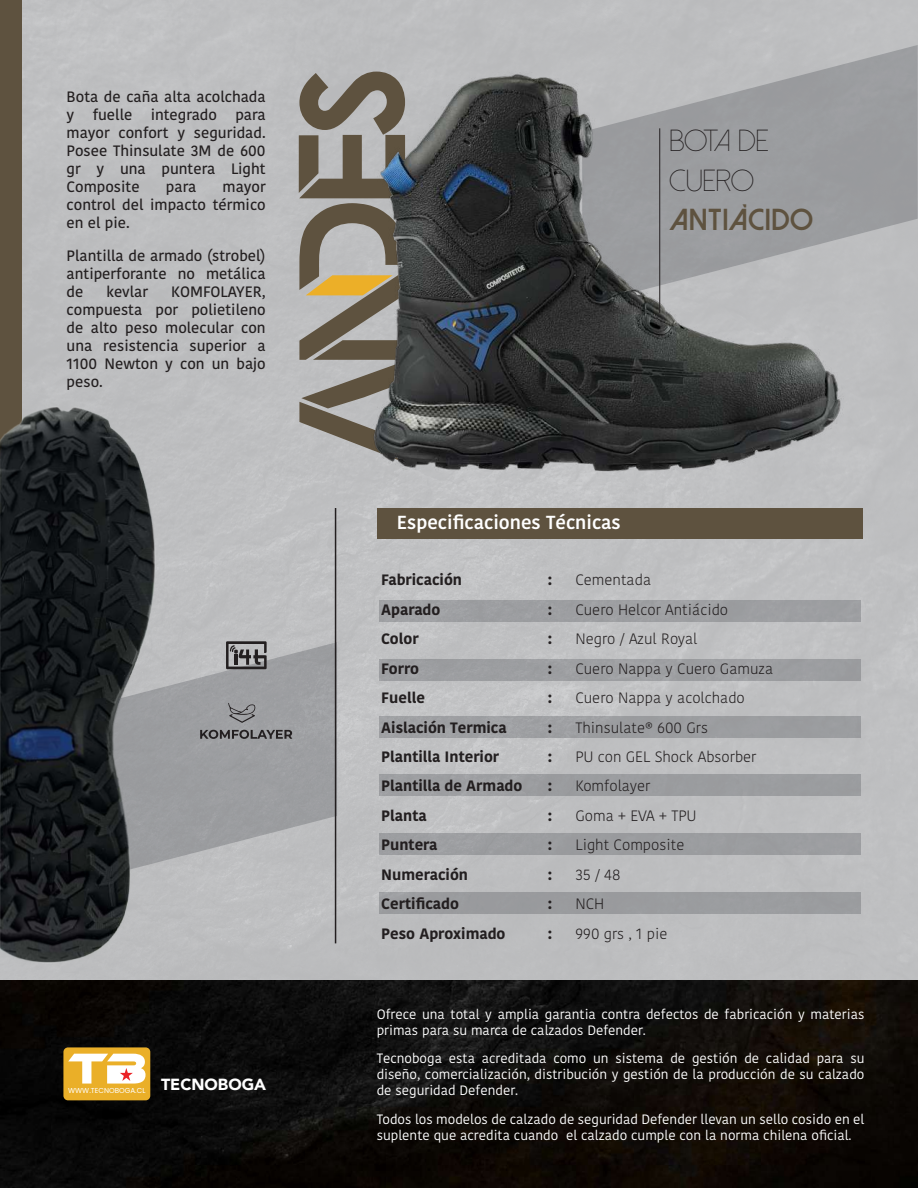
<style>
.page{position:relative;width:918px;height:1188px;background:#fff}
.page>*{position:absolute;margin:0;border:0;box-sizing:border-box;transform-origin:0 0}
.t1{font:300 30.45px/39.5px "Dolce Vita";color:#231f20}
.t2{font:800 30.45px "Dolce Vita";color:#5e523f}
.t3{font:600 18.9px "Kohinoor Bangla";color:#fff}
.t4{font:900 16.05px "Avenir";color:#fff}
.t5{font:500 15px/18px "Kohinoor Bangla";color:#231f20;text-align:justify}
.t6{font:300 15px "Kohinoor Bangla";color:#231f20}
.t7{font:700 15px "Kohinoor Bangla";color:#231f20}
.t8{font:13.5px/16.2px "Kohinoor Bangla";color:#fff}
.t9{font:7.2px "Poppins";color:#fff}
</style>
<div class="page">
<div style="left:0;top:0;width:918px;height:981px;background:#bebfc0"></div>
<div style="left:379px;top:600px;width:482px;height:21px;background:#9e9ea2"></div>
<div style="left:379px;top:659px;width:482px;height:22px;background:#9d9ea1"></div>
<div style="left:379px;top:717px;width:482px;height:21px;background:#9c9ea0"></div>
<div style="left:379px;top:774px;width:482px;height:22px;background:#9b9da0"></div>
<div style="left:379px;top:834px;width:482px;height:21px;background:#9b9da0"></div>
<div style="left:379px;top:893px;width:482px;height:21px;background:#9a9c9e"></div>
<svg style="left:582px;top:45px;width:336px;height:261px;background:#aaabad"></svg>
<svg style="left:172px;top:642px;width:165px;height:261px;background:#a7a8aa"></svg>
<div style="left:377px;top:508px;width:486px;height:31px;background:#5e523f"></div>
<hr style="left:335px;top:508px;width:1px;height:435px;background:#231f20">
<svg style="left:299px;top:72px;width:43px;height:391px;background:#948e83"></svg>
<img style="left:342px;top:60px;width:514px;height:431px">
<hr style="left:659px;top:128px;width:1px;height:185px;background:#231f20">
<div style="left:0;top:0;width:21px;height:459px;background:#5e523f"></div>
<img style="left:0;top:399px;width:172px;height:568px">
<img style="left:0;top:981px;width:918px;height:207px">
<div style="left:63px;top:1047px;width:87px;height:53px;background:#eaaf28;border-radius:5px"></div>
<svg style="left:68px;top:1054px;width:78px;height:30px"></svg>
<svg style="left:200px;top:730px;width:92px;height:9px"></svg>
<svg style="left:228px;top:703px;width:28px;height:20px"></svg>
<svg style="left:226px;top:641px;width:41px;height:28px"></svg>
<p class="t5" style="left:67px;top:87px;width:201px">Bota de caña alta acolchada y fuelle integrado para mayor confort y seguridad.<br>Posee Thinsulate 3M de 600 gr y una puntera Light Composite</p>
<p class="t5" style="left:67px;top:177px;width:201px;text-indent:156px">mayor control del impacto térmico en el pie.</p>
<p class="t5" style="left:67px;top:246px;width:201px">Plantilla de armado (strobel) antiperforante no metálica de</p>
<p class="t5" style="left:166px;top:177px;width:32px">para</p>
<p class="t5" style="left:107px;top:282px;width:43px">kevlar</p>
<p class="t5" style="left:67px;top:282px;width:201px;text-indent:105px">KOMFOLAYER, compuesta por polietileno de alto peso molecular con una resistencia superior a 1100 Newton y con un bajo peso.</p>
<p class="t9" style="left:68px;top:1086px;width:79px">WWW.TECNOBOGA.CL</p>
<p class="t4" style="left:161px;top:1070px;width:107px">TECNOBOGA</p>
<h1 class="t1" style="left:670px;top:122px;width:101px">BOTA DE<br>CUERO</h1>
<h1 class="t2" style="left:670px;top:204px;width:145px">ANTIÀCIDO</h1>
<h2 class="t3" style="left:397px;top:507px;width:225px">Especificaciones Técnicas</h2>
<p class="t7" style="left:381px;top:567px;width:82px">Fabricación</p>
<p class="t7" style="left:548px;top:567px;width:6px">:</p>
<p class="t6" style="left:575px;top:569px;width:77px">Cementada</p>
<p class="t7" style="left:381px;top:596px;width:61px">Aparado</p>
<p class="t7" style="left:548px;top:596px;width:6px">:</p>
<p class="t6" style="left:575px;top:598px;width:154px">Cuero Helcor Antiácido</p>
<p class="t7" style="left:381px;top:626px;width:39px">Color</p>
<p class="t7" style="left:548px;top:626px;width:6px">:</p>
<p class="t6" style="left:575px;top:628px;width:124px">Negro / Azul Royal</p>
<p class="t7" style="left:381px;top:655px;width:39px">Forro</p>
<p class="t7" style="left:548px;top:655px;width:6px">:</p>
<p class="t6" style="left:575px;top:657px;width:199px">Cuero Nappa y Cuero Gamuza</p>
<p class="t7" style="left:381px;top:685px;width:45px">Fuelle</p>
<p class="t7" style="left:548px;top:685px;width:6px">:</p>
<p class="t6" style="left:575px;top:687px;width:171px">Cuero Nappa y acolchado</p>
<p class="t7" style="left:381px;top:714px;width:127px">Aislación Termica</p>
<p class="t7" style="left:548px;top:714px;width:6px">:</p>
<p class="t6" style="left:575px;top:716px;width:134px">Thinsulate® 600 Grs</p>
<p class="t7" style="left:381px;top:744px;width:119px">Plantilla Interior</p>
<p class="t7" style="left:548px;top:744px;width:6px">:</p>
<p class="t6" style="left:575px;top:746px;width:183px">PU con GEL Shock Absorber</p>
<p class="t7" style="left:381px;top:773px;width:143px">Plantilla de Armado</p>
<p class="t7" style="left:548px;top:773px;width:6px">:</p>
<p class="t6" style="left:575px;top:775px;width:77px">Komfolayer</p>
<p class="t7" style="left:381px;top:802px;width:47px">Planta</p>
<p class="t7" style="left:548px;top:802px;width:6px">:</p>
<p class="t6" style="left:575px;top:804px;width:123px">Goma + EVA + TPU</p>
<p class="t7" style="left:381px;top:832px;width:58px">Puntera</p>
<p class="t7" style="left:548px;top:832px;width:6px">:</p>
<p class="t6" style="left:575px;top:834px;width:111px">Light Composite</p>
<p class="t7" style="left:381px;top:861px;width:88px">Numeración</p>
<p class="t7" style="left:548px;top:861px;width:6px">:</p>
<p class="t6" style="left:575px;top:863px;width:47px">35 / 48</p>
<p class="t7" style="left:381px;top:891px;width:79px">Certificado</p>
<p class="t7" style="left:548px;top:891px;width:6px">:</p>
<p class="t6" style="left:575px;top:893px;width:30px">NCH</p>
<p class="t7" style="left:381px;top:920px;width:126px">Peso Aproximado</p>
<p class="t7" style="left:548px;top:920px;width:6px">:</p>
<p class="t6" style="left:575px;top:922px;width:94px">990 grs , 1 pie</p>
<p class="t8" style="left:377px;top:1005px;width:489px">Ofrece una total y amplia garantia contra defectos de fabricación y materias primas para su marca de calzados Defender.</p>
<p class="t8" style="left:377px;top:1050px;width:489px;text-align:justify">Tecnoboga esta acreditada como un sistema de gestión de calidad para su diseño, comercialización, distribución y gestión de la producción de su calzado de seguridad Defender.</p>
<p class="t8" style="left:377px;top:1110px;width:489px">Todos los modelos de calzado de seguridad Defender llevan un sello cosido en el suplente que acredita cuando el calzado cumple con la norma chilena oficial.</p>
</div>
